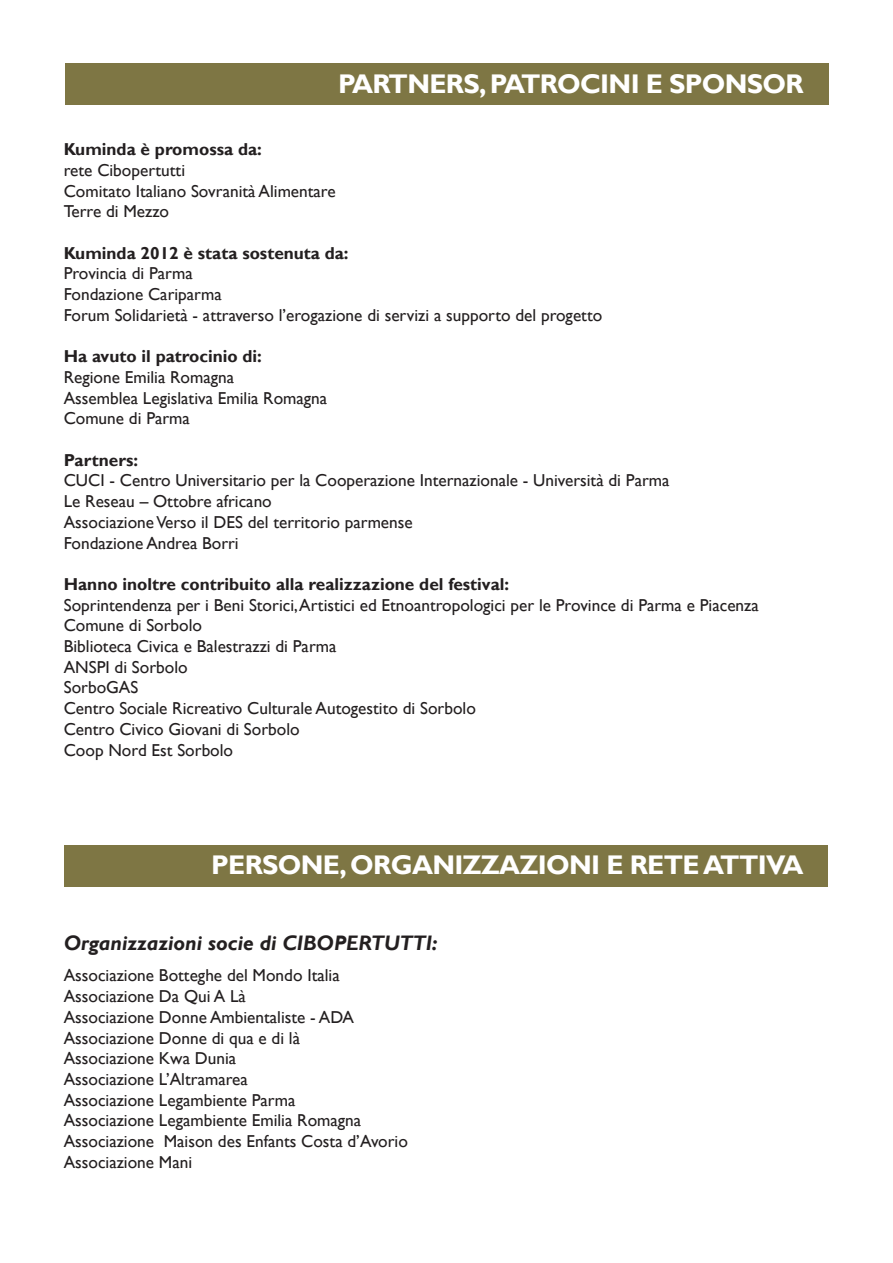
<style>
.page{position:relative;width:893px;height:1263px;background:#fff}
.page>*{position:absolute;margin:0;border:0;box-sizing:border-box;transform-origin:0 0}
.t1{font:700 27px "Gill Sans";letter-spacing:-.025em;color:#fff}
.t2{font:italic 700 21px "Gill Sans";color:#231f20}
.t3{font:17.25px/20.7px "Gill Sans";color:#231f20}
.t4{font:700 17.25px "Gill Sans";color:#231f20}
</style>
<div class="page">
<div style="left:64px;top:845px;width:764px;height:41px;background:#7e7644"></div>
<div style="left:65px;top:64px;width:764px;height:41px;background:#7e7644"></div>
<h1 class="t1" style="left:338px;top:68px;width:467px">PARTNERS, PATROCINI E SPONSOR</h1>
<p class="t4" style="left:64px;top:139px;width:200px">Kuminda è promossa da:</p>
<p class="t3" style="left:64px;top:160px;width:273px">rete Cibopertutti<br>Comitato Italiano Sovranità Alimentare<br>Terre di Mezzo</p>
<p class="t4" style="left:64px;top:242px;width:286px">Kuminda 2012 è stata sostenuta da:</p>
<p class="t3" style="left:64px;top:264px;width:540px">Provincia di Parma<br>Fondazione Cariparma<br>Forum Solidarietà - attraverso l’erogazione di servizi a supporto del progetto</p>
<p class="t4" style="left:64px;top:346px;width:200px">Ha avuto il patrocinio di:</p>
<p class="t3" style="left:64px;top:367px;width:265px">Regione Emilia Romagna<br>Assemblea Legislativa Emilia Romagna<br>Comune di Parma</p>
<p class="t4" style="left:64px;top:449px;width:76px">Partners:</p>
<p class="t3" style="left:64px;top:471px;width:607px">CUCI - Centro Universitario per la Cooperazione Internazionale - Università di Parma Le Reseau – Ottobre africano<br>Associazione Verso il DES del territorio parmense<br>Fondazione Andrea Borri</p>
<p class="t4" style="left:64px;top:574px;width:447px">Hanno inoltre contribuito alla realizzazione del festival:</p>
<p class="t3" style="left:64px;top:595px;width:696px">Soprintendenza per i Beni Storici, Artistici ed Etnoantropologici per le Province di Parma e Piacenza Comune di Sorbolo<br>Biblioteca Civica e Balestrazzi di Parma<br>ANSPI di Sorbolo<br>SorboGAS<br>Centro Sociale Ricreativo Culturale Autogestito di Sorbolo<br>Centro Civico Giovani di Sorbolo<br>Coop Nord Est Sorbolo</p>
<h1 class="t1" style="left:211px;top:849px;width:594px">PERSONE, ORGANIZZAZIONI E RETE ATTIVA</h1>
<p class="t2" style="left:64px;top:931px;width:375px">Organizzazioni socie di CIBOPERTUTTI:</p>
<p class="t3" style="left:64px;top:966px;width:346px">Associazione Botteghe del Mondo Italia Associazione Da Qui A Là<br>Associazione Donne Ambientaliste - ADA Associazione Donne di qua e di là<br>Associazione Kwa Dunia<br>Associazione L’Altramarea<br>Associazione Legambiente Parma<br>Associazione Legambiente Emilia Romagna Associazione Maison des Enfants Costa d’Avorio Associazione Mani</p>
</div>
